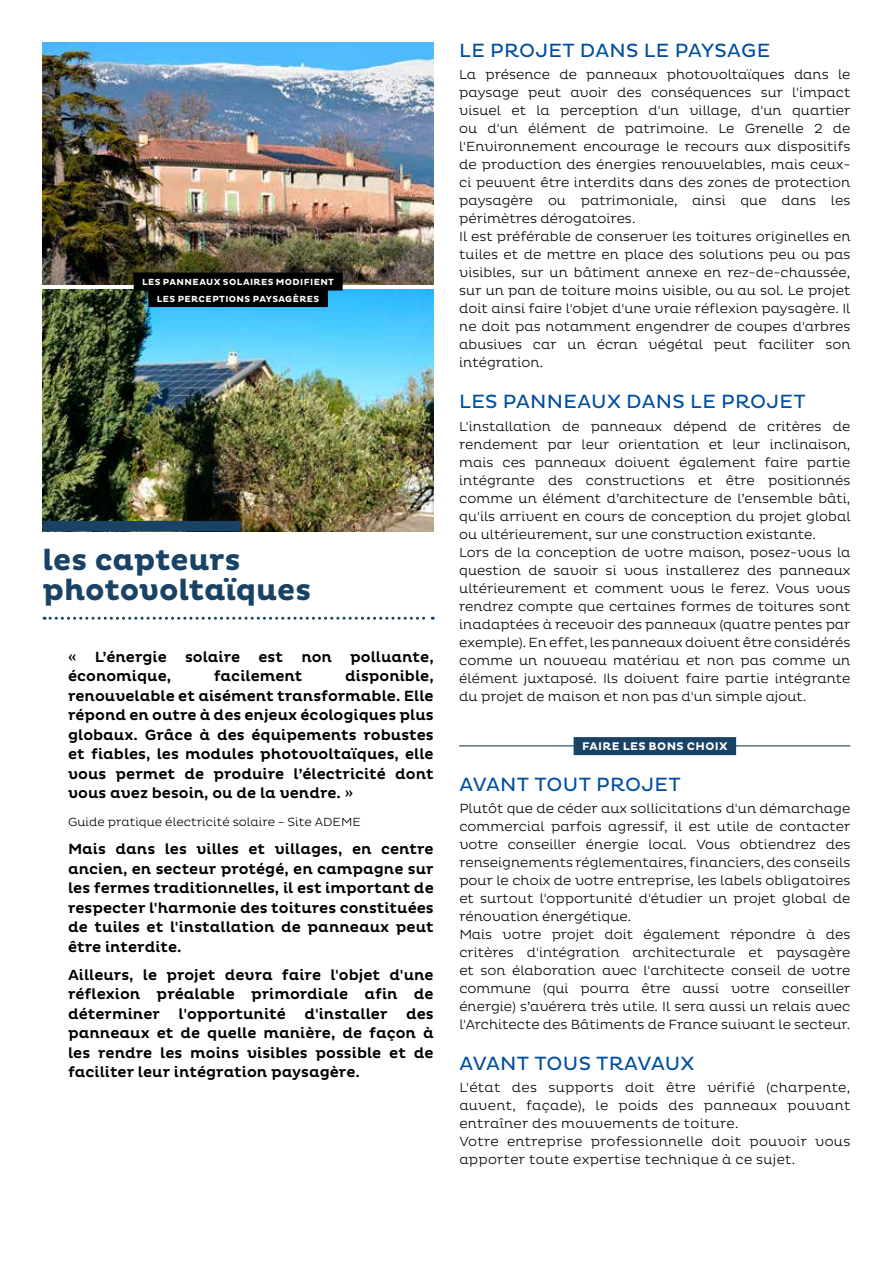
<style>
.page{position:relative;width:893px;height:1263px;background:#fff}
.page>*{position:absolute;margin:0;border:0;box-sizing:border-box;transform-origin:0 0}
.t1{font:700 30px/30px "Pluto";letter-spacing:-.005em;color:#1a4264}
.t2{font:19.5px "Pluto";letter-spacing:.015em;color:#004e9e}
.t3{font:500 15px/19.5px "Pluto";color:#000;text-align:justify}
.t4{font:300 13.5px/18px "Pluto";color:#000}
.t5{font:300 13.5px/18px "Pluto";letter-spacing:.02em;color:#000}
.t6{font:300 12px "Pluto";color:#000}
.t7{font:700 11.25px "Pluto";letter-spacing:.035em;color:#fff}
.t8{font:700 9px/16.5px "Pluto";letter-spacing:.04em;color:#fff;text-align:center}
</style>
<div class="page">
<img style="left:43px;top:43px;width:391px;height:242px">
<img style="left:43px;top:289px;width:391px;height:242px">
<div style="left:574px;top:737px;width:162px;height:18px;background:#1a4264"></div>
<hr style="left:459px;top:745px;width:391px;height:1px;background:#1a4264">
<div style="left:43px;top:521px;width:197px;height:10px;background:#1a4264"></div>
<svg style="left:44px;top:617px;width:389px;height:3px"></svg>
<div style="left:134px;top:273px;width:209px;height:18px;background:#000"></div>
<div style="left:148px;top:289px;width:180px;height:18px;background:#000"></div>
<p class="t8" style="left:142px;top:274px;width:193px">LES PANNEAUX SOLAIRES MODIFIENT<br>LES PERCEPTIONS PAYSAGÈRES</p>
<h1 class="t1" style="left:43px;top:545px;width:270px">les capteurs photovoltaïques</h1>
<p class="t3" style="left:68px;top:647px;width:367px">« L’énergie solaire est non polluante, économique,</p>
<p class="t3" style="left:68px;top:667px;width:367px;text-indent:277px">disponible, renouvelable et aisément transformable. Elle répond en outre à des enjeux écologiques plus globaux. Grâce à des équipements robustes et fiables, les modules photovoltaïques, elle vous permet de produire l’électricité dont vous avez besoin, ou de la vendre. »</p>
<p class="t6" style="left:68px;top:815px;width:294px">Guide pratique électricité solaire - Site ADEME</p>
<p class="t3" style="left:68px;top:840px;width:367px">Mais dans les villes et villages, en centre ancien, en secteur protégé, en campagne sur les fermes traditionnelles, il est important de respecter l'harmonie des toitures constituées de tuiles et l'installation de panneaux peut être interdite.</p>
<p class="t3" style="left:68px;top:965px;width:367px">Ailleurs, le projet devra faire l'objet d'une réflexion préalable primordiale afin de déterminer l'opportunité d'installer des panneaux et de quelle manière, de façon à les rendre les moins visibles possible et de faciliter leur intégration paysagère.</p>
<p class="t3" style="left:214px;top:667px;width:90px">facilement</p>
<h2 class="t2" style="left:459px;top:39px;width:313px">LE PROJET DANS LE PAYSAGE</h2>
<p class="t4" style="left:459px;top:66px;width:393px">La présence de panneaux photovoltaïques dans le paysage peut avoir des conséquences sur l'impact visuel et la perception d'un village, d'un quartier ou d'un élément de patrimoine. Le Grenelle 2 de l'Environnement encourage le recours aux dispositifs de production des énergies renouvelables, mais ceux&shy;ci peuvent être interdits dans des zones de protection paysagère ou patrimoniale, ainsi que dans les périmètres dérogatoires.<br>Il est préférable de conserver les toitures originelles en tuiles et de mettre en place des solutions peu ou pas visibles, sur un bâtiment annexe en rez-de-chaussée, sur un pan de toiture moins visible, ou au sol. Le projet doit ainsi faire l'objet d'une vraie réflexion paysagère. Il ne doit pas notamment engendrer de coupes d'arbres abusives car un écran végétal peut faciliter son intégration.</p>
<h2 class="t2" style="left:459px;top:391px;width:348px">LES PANNEAUX DANS LE PROJET</h2>
<p class="t4" style="left:459px;top:417px;width:393px">L'installation de panneaux dépend de critères de rendement par leur orientation et leur inclinaison, mais ces panneaux doivent également faire partie intégrante des constructions et être positionnés comme un élément d’architecture de l’ensemble bâti, qu'ils arrivent en cours de conception du projet global ou ultérieurement, sur une construction existante.<br>Lors de la conception de votre maison, posez-vous la question de savoir si vous installerez des panneaux ultérieurement et comment vous le ferez. Vous vous rendrez compte que certaines formes de toitures sont inadaptées à recevoir des panneaux (quatre pentes par exemple). En effet, les panneaux doivent être considérés comme un nouveau matériau et non pas comme un élément juxtaposé. Ils doivent faire partie intégrante du projet de maison et non pas d'un simple ajout.</p>
<p class="t7" style="left:582px;top:739px;width:147px">FAIRE LES BONS CHOIX</p>
<h2 class="t2" style="left:459px;top:773px;width:223px">AVANT TOUT PROJET</h2>
<p class="t4" style="left:459px;top:799px;width:393px">Plutôt que de céder aux sollicitations d'un démarchage commercial parfois agressif, il est utile de contacter votre conseiller énergie local. Vous obtiendrez des renseignements réglementaires, financiers, des conseils pour le choix de votre entreprise, les labels obligatoires et surtout l'opportunité d'étudier un projet global de rénovation énergétique.<br>Mais votre projet doit également répondre à des critères d'intégration architecturale et paysagère et son élaboration avec l'architecte conseil de votre commune (qui pourra être aussi votre conseiller énergie) s’avérera très utile. Il sera aussi un relais avec l'Architecte des Bâtiments de France suivant le secteur.</p>
<h2 class="t2" style="left:459px;top:1052px;width:237px">AVANT TOUS TRAVAUX</h2>
<p class="t5" style="left:459px;top:1079px;width:393px">L'état des supports doit être vérifié (charpente, auvent, façade), le poids des panneaux pouvant entraîner des mouvements de toiture.<br>Votre entreprise professionnelle doit pouvoir vous apporter toute expertise technique à ce sujet.</p>
</div>
